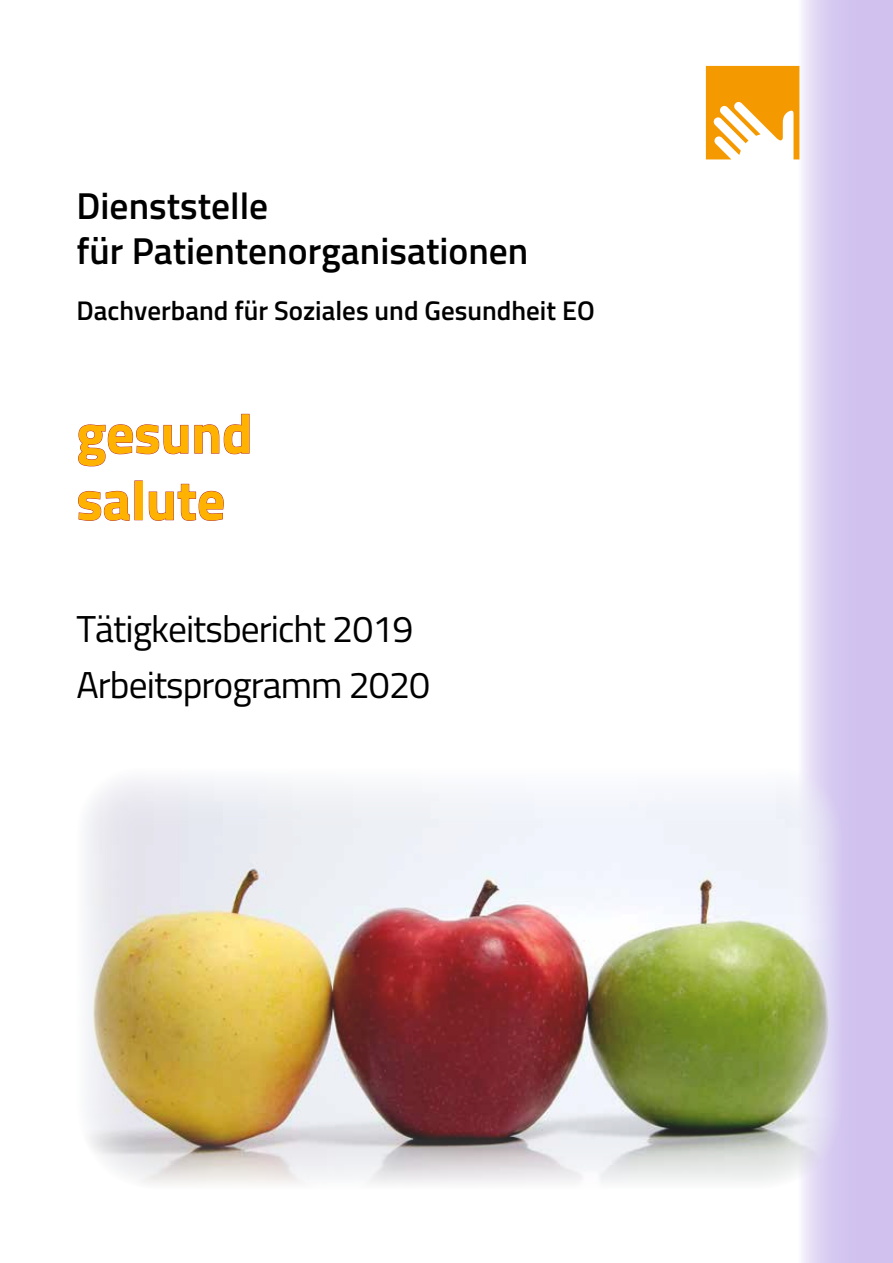
<style>
.page{position:relative;width:893px;height:1263px;background:#fff}
.page>*{position:absolute;margin:0;border:0;box-sizing:border-box;transform-origin:0 0}
.t1{font:700 55.5px/66.6px "Titillium";color:#ffb300}
.t2{font:37.5px/55.7px "Titillium";letter-spacing:-.025em;color:#000}
.t3{font:600 37.5px/45px "Titillium";color:#000}
.t4{font:600 27px "Titillium";color:#000}
</style>
<div class="page">
<svg style="left:799px;top:0;width:94px;height:1263px;background:#d6c9f0"></svg>
<svg style="left:78px;top:413px;width:172px;height:108px"></svg>
<svg style="left:706px;top:66px;width:93px;height:93px"></svg>
<img style="left:86px;top:768px;width:756px;height:421px">
<p class="t3" style="left:77px;top:182px;width:453px">Dienststelle<br>für Patientenorganisationen</p>
<p class="t4" style="left:77px;top:291px;width:520px">Dachverband für Soziales und Gesundheit EO</p>
<h1 class="t1" style="left:77px;top:398px;width:177px">gesund salute</h1>
<p class="t2" style="left:77px;top:599px;width:355px">Tätigkeitsbericht 2019<br>Arbeitsprogramm 2020</p>
</div>
